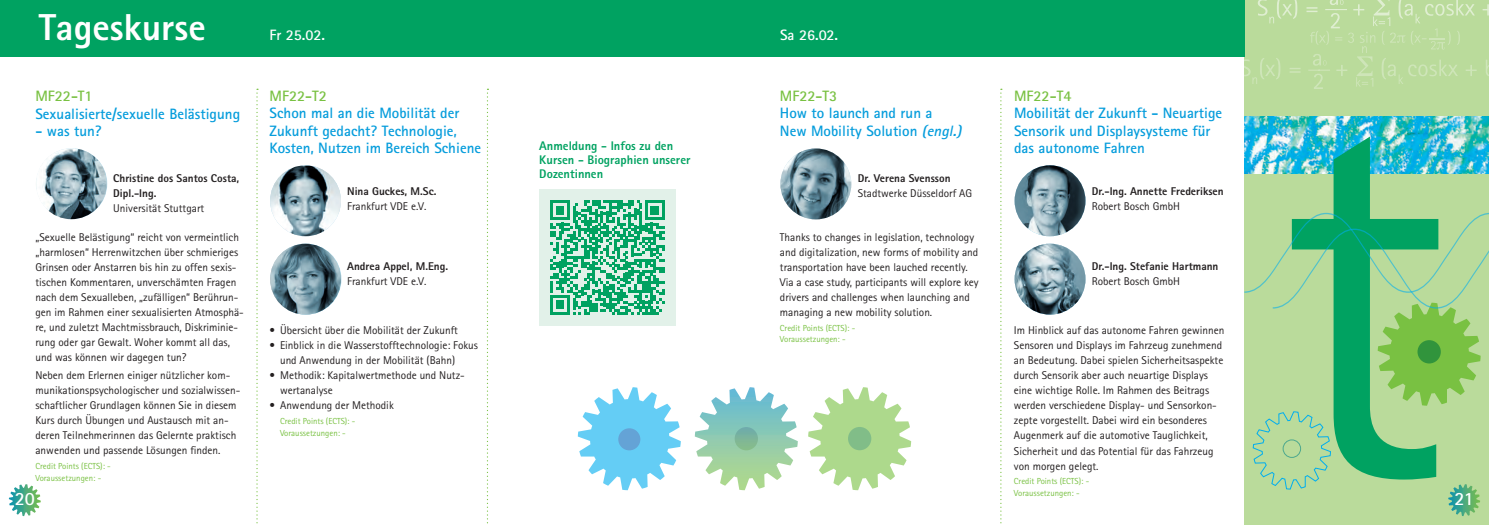
<style>
.page{position:relative;width:1489px;height:525px;background:#fff}
.page>*{position:absolute;margin:0;border:0;box-sizing:border-box;transform-origin:0 0}
.t1{font:800 37.5px "Rotis Sans Serif";color:#fff}
.t2{font:700 18.75px "Rotis Sans Serif";color:#fff}
.t3{font:700 15px/17.5px "Rotis Sans Serif";color:#069ddc}
.t4{font:700 15px "Rotis Sans Serif";color:#79c142}
.t5{font:700 15px "Rotis Sans Serif";color:#fff}
.t6{font:800 12.5px/13.8px "Rotis Sans Serif";color:#00a261}
.t7{font:11.25px/15px "Rotis Sans Serif";color:#231f20}
.t8{font:800 11.25px/15px "Rotis Sans Serif";color:#231f20}
.t9{font:8.75px/11.2px "Rotis Sans Serif";color:#79c142}
.s1{font-style:italic}
</style>
<div class="page">
<svg style="left:256px;top:89px;width:2px;height:435px"></svg>
<svg style="left:487px;top:89px;width:1px;height:435px"></svg>
<svg style="left:1000px;top:89px;width:1px;height:435px"></svg>
<svg style="left:9px;top:484px;width:32px;height:32px"></svg>
<div style="left:1244px;top:0;width:244px;height:524px;background:#badb9b"></div>
<div style="left:0;top:0;width:1244px;height:56px;background:#00a261"></div>
<svg style="left:270px;top:165px;width:71px;height:71px;background:#90a2aa"></svg>
<svg style="left:270px;top:243px;width:71px;height:71px;background:#62808c"></svg>
<svg style="left:780px;top:148px;width:71px;height:71px;background:#698692"></svg>
<svg style="left:1014px;top:165px;width:71px;height:71px;background:#69848f"></svg>
<svg style="left:1014px;top:243px;width:71px;height:71px;background:#76919d"></svg>
<img style="left:1244px;top:117px;width:244px;height:56px">
<img style="left:1291px;top:136px;width:147px;height:77px">
<div style="left:539px;top:189px;width:136px;height:136px;background:#e2f1e9"></div>
<svg style="left:550px;top:200px;width:114px;height:114px"></svg>
<svg style="left:36px;top:148px;width:71px;height:71px;background:#859ca6"></svg>
<svg style="left:1240px;top:0;width:248px;height:89px"></svg>
<svg style="left:1244px;top:213px;width:244px;height:303px"></svg>
<svg style="left:808px;top:387px;width:103px;height:103px"></svg>
<div style="left:848px;top:426px;width:23px;height:24px;background:#81bd88;border-radius:50%"></div>
<svg style="left:694px;top:387px;width:103px;height:103px"></svg>
<svg style="left:734px;top:427px;width:24px;height:23px"></svg>
<svg style="left:577px;top:387px;width:103px;height:103px"></svg>
<div style="left:618px;top:428px;width:22px;height:22px;background:#64a3d6;border-radius:50%"></div>
<h1 class="t1" style="left:39px;top:3px;width:168px">Tageskurse</h1>
<h3 class="t4" style="left:35px;top:87px;width:59px">MF22-T1</h3>
<h3 class="t3" style="left:35px;top:105px;width:206px">Sexualisierte/sexuelle Belästigung</h3>
<h3 class="t3" style="left:35px;top:122px;width:68px">- was tun?</h3>
<p class="t8" style="left:113px;top:170px;width:128px">Christine dos Santos Costa,<br>Dipl.-Ing.</p>
<p class="t7" style="left:113px;top:200px;width:93px">Universität Stuttgart</p>
<p class="t7" style="left:35px;top:229px;width:210px">„Sexuelle Belästigung“ reicht von vermeintlich „harmlosen“ Herrenwitzchen über schmieriges Grinsen oder Anstarren bis hin zu offen sexis&shy;tischen Kommentaren, unverschämten Fragen nach dem Sexualleben, „zufälligen“ Berührun&shy;gen im Rahmen einer sexualisierten Atmosphä&shy;re, und zuletzt Machtmissbrauch, Diskriminie&shy;rung oder gar Gewalt. Woher kommt all das, und was können wir dagegen tun?</p>
<p class="t7" style="left:35px;top:368px;width:206px">Neben dem Erlernen einiger nützlicher kom&shy;munikationspsychologischer und sozialwissen&shy;schaftlicher Grundlagen können Sie in diesem Kurs durch Übungen und Austausch mit an&shy;deren Teilnehmerinnen das Gelernte praktisch anwenden und passende Lösungen finden.</p>
<p class="t9" style="left:35px;top:460px;width:77px">Credit Points (ECTS): -<br>Voraussetzungen: -</p>
<h2 class="t2" style="left:15px;top:486px;width:22px">20</h2>
<h3 class="t5" style="left:269px;top:26px;width:57px">Fr 25.02.</h3>
<h3 class="t5" style="left:780px;top:26px;width:60px">Sa 26.02.</h3>
<h3 class="t4" style="left:270px;top:86px;width:59px">MF22-T2</h3>
<h3 class="t3" style="left:270px;top:104px;width:213px">Schon mal an die Mobilität der<br>Zukunft gedacht? Technologie,<br>Kosten, Nutzen im Bereich Schiene</h3>
<p class="t8" style="left:347px;top:183px;width:91px">Nina Guckes, M.Sc.</p>
<p class="t7" style="left:347px;top:198px;width:81px">Frankfurt VDE e.V.</p>
<p class="t8" style="left:347px;top:258px;width:102px">Andrea Appel, M.Eng.</p>
<p class="t7" style="left:347px;top:273px;width:81px">Frankfurt VDE e.V.</p>
<p class="t7" style="left:269px;top:323px;width:190px">• Übersicht über die Mobilität der Zukunft</p>
<p class="t7" style="left:280px;top:338px;width:199px;text-indent:-11px">• Einblick in die Wasserstofftechnologie: Fokus und Anwendung in der Mobilität (Bahn)</p>
<p class="t7" style="left:280px;top:368px;width:186px;text-indent:-11px">• Methodik: Kapitalwertmethode und Nutz&shy;wertanalyse</p>
<p class="t7" style="left:269px;top:398px;width:126px">• Anwendung der Methodik</p>
<p class="t9" style="left:280px;top:415px;width:77px">Credit Points (ECTS): -<br>Voraussetzungen: -</p>
<p class="t6" style="left:539px;top:139px;width:153px">Anmeldung - Infos zu den<br>Kursen - Biographien unserer<br>Dozentinnen</p>
<h3 class="t4" style="left:780px;top:86px;width:59px">MF22-T3</h3>
<h3 class="t3" style="left:780px;top:104px;width:186px">How to launch and run a<br>New Mobility Solution <span class="s1">(engl.)</span></h3>
<p class="t8" style="left:857px;top:171px;width:94px">Dr. Verena Svensson</p>
<p class="t7" style="left:857px;top:186px;width:116px">Stadtwerke Düsseldorf AG</p>
<p class="t7" style="left:780px;top:229px;width:200px">Thanks to changes in legislation, technology and digitalization, new forms of mobility and transportation have been lauched recently.<br>Via a case study, participants will explore key drivers and challenges when launching and managing a new mobility solution.</p>
<p class="t9" style="left:780px;top:322px;width:77px">Credit Points (ECTS): -<br>Voraussetzungen: -</p>
<h3 class="t4" style="left:1014px;top:86px;width:59px">MF22-T4</h3>
<h3 class="t3" style="left:1014px;top:104px;width:210px">Mobilität der Zukunft - Neuartige<br>Sensorik und Displaysysteme für das autonome Fahren</h3>
<p class="t8" style="left:1091px;top:183px;width:133px">Dr.-Ing. Annette Frederiksen</p>
<p class="t7" style="left:1091px;top:198px;width:90px">Robert Bosch GmbH</p>
<p class="t8" style="left:1091px;top:258px;width:128px">Dr.-Ing. Stefanie Hartmann</p>
<p class="t7" style="left:1091px;top:273px;width:90px">Robert Bosch GmbH</p>
<p class="t7" style="left:1013px;top:323px;width:212px">Im Hinblick auf das autonome Fahren gewinnen Sensoren und Displays im Fahrzeug zunehmend an Bedeutung. Dabei spielen Sicherheitsaspekte durch Sensorik aber auch neuartige Displays eine wichtige Rolle. Im Rahmen des Beitrags werden verschiedene Display- und Sensorkon&shy;zepte vorgestellt. Dabei wird ein besonderes Augenmerk auf die automotive Tauglichkeit, Sicherheit und das Potential für das Fahrzeug von morgen gelegt.</p>
<p class="t9" style="left:1013px;top:475px;width:77px">Credit Points (ECTS): -<br>Voraussetzungen: -</p>
<h2 class="t2" style="left:1454px;top:486px;width:21px">21</h2>
</div>
